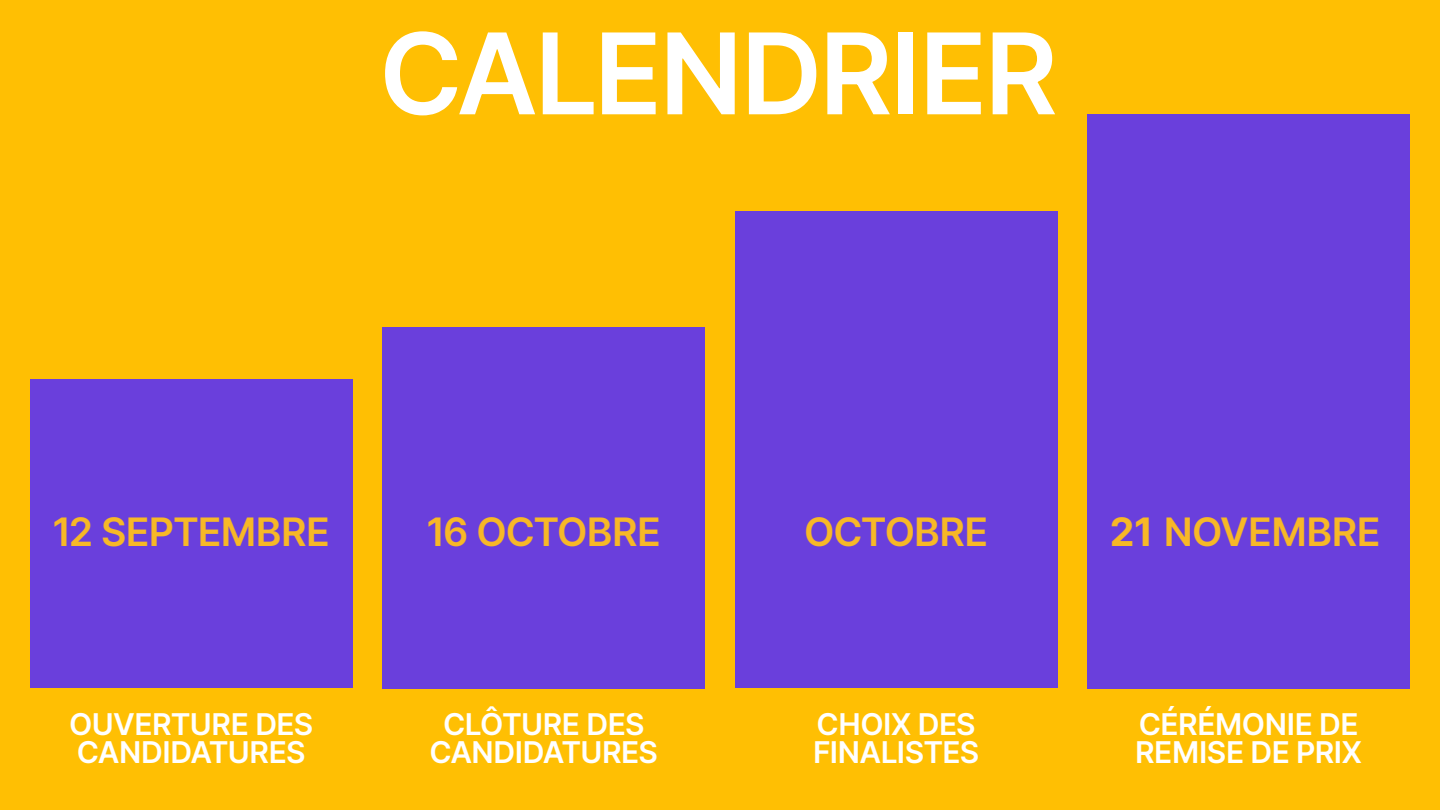
<style>
.page{position:relative;width:1440px;height:810px;background:#ffbf03}
.page>*{position:absolute;margin:0;border:0;box-sizing:border-box;transform-origin:0 0}
.t1{font:112.5px "Inter";letter-spacing:-.025em;color:#fff}
.t2{font:39.15px "Inter";letter-spacing:-.02em;color:#f7b827}
.t3{font:30px/28.1px "Inter";letter-spacing:-.015em;color:#fff}
.s1{font-weight:700}
</style>
<div class="page">
<div style="left:30px;top:380px;width:322px;height:308px;background:#6a3fdc"></div>
<div style="left:382px;top:327px;width:323px;height:361px;background:#6a3fdc"></div>
<div style="left:735px;top:212px;width:323px;height:476px;background:#6a3fdc"></div>
<div style="left:1088px;top:114px;width:322px;height:574px;background:#6a3fdc"></div>
<h1 class="t1" style="left:379px;top:-8px;width:680px">CALENDRIER</h1>
<h2 class="t2" style="left:52px;top:504px;width:279px">12 SEPTEMBRE</h2>
<h2 class="t2" style="left:426px;top:504px;width:236px">16 OCTOBRE</h2>
<h2 class="t2" style="left:804px;top:504px;width:186px">OCTOBRE</h2>
<h2 class="t2" style="left:1110px;top:504px;width:272px"><span class="s1">21</span> NOVEMBRE</h2>
<p class="t3" style="left:429px;top:709px;width:230px;text-align:center">CLÔTURE DES<br>CANDIDATURES</p>
<p class="t3" style="left:1135px;top:709px;width:229px">CÉRÉMONIE DE<br>REMISE DE PRIX</p>
<p class="t3" style="left:69px;top:709px;width:246px">OUVERTURE DES<br>CANDIDATURES</p>
<p class="t3" style="left:813px;top:709px;width:168px">CHOIX DES<br>FINALISTES</p>
</div>
